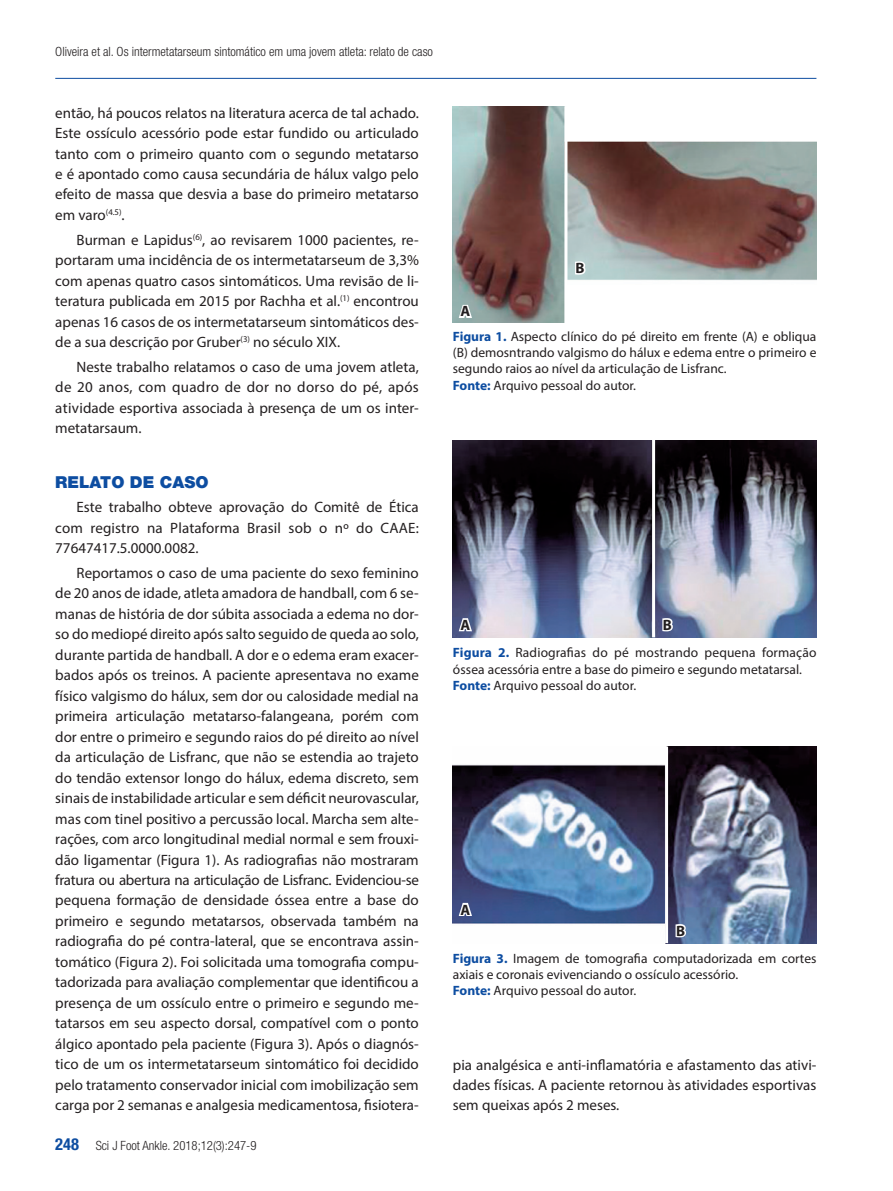
<style>
.page{position:relative;width:893px;height:1191px;background:#fff}
.page>*{position:absolute;margin:0;border:0;box-sizing:border-box;transform-origin:0 0}
.t1{font:900 16.5px "Helvetica Neue";color:#0d4da1}
.t2{font:15px/20.4px "Myriad Pro";color:#231f20;text-align:justify}
.t3{font:700 15px "Myriad Pro";color:#231f20}
.t4{font:13.5px/16.2px "Myriad Pro";color:#231f20}
.t5{font:300 condensed 12.75px "Helvetica Neue";color:#231f20}
.s1{font-weight:700;font-size:16.5px;color:#0d4da1}
.s2{font-weight:700;color:#0d4da1}
</style>
<div class="page">
<hr style="left:55px;top:78px;width:761px;height:1px;background:#0d4da1">
<img style="left:453px;top:106px;width:363px;height:217px">
<hr style="left:564px;top:106px;width:3px;height:218px;background:#fff">
<svg style="left:457px;top:283px;width:17px;height:36px"></svg>
<svg style="left:573px;top:260px;width:15px;height:16px"></svg>
<img style="left:453px;top:746px;width:363px;height:197px">
<hr style="left:665px;top:746px;width:3px;height:197px;background:#fff">
<svg style="left:457px;top:881px;width:17px;height:36px"></svg>
<svg style="left:674px;top:922px;width:14px;height:17px"></svg>
<img style="left:453px;top:440px;width:363px;height:197px">
<hr style="left:652px;top:439px;width:3px;height:198px;background:#fff">
<svg style="left:457px;top:597px;width:17px;height:36px"></svg>
<svg style="left:660px;top:616px;width:15px;height:17px"></svg>
<p class="t5" style="left:55px;top:44px;width:379px">Oliveira et al. Os intermetatarseum sintomático em uma jovem atleta: relato de caso</p>
<p class="t2" style="left:55px;top:102px;width:365px">então, há poucos relatos na literatura acerca de tal achado.<br>Este ossículo acessório pode estar fundido ou articulado tanto com o primeiro quanto com o segundo metatarso e é apontado como causa secundária de hálux valgo pelo efeito de massa que desvia a base do primeiro metatarso em varo<sup>(4.5)</sup>.</p>
<p class="t2" style="left:55px;top:229px;width:365px;text-indent:21px">Burman e Lapidus<sup>(6)</sup>, ao revisarem 1000 pacientes, re&shy;portaram uma incidência de os intermetatarseum de 3,3% com apenas quatro casos sintomáticos. Uma revisão de li&shy;teratura publicada em 2015 por Rachha et al.<sup>(1)</sup> encontrou apenas 16 casos de os intermetatarseum sintomáticos des&shy;de a sua descrição por Gruber<sup>(3)</sup> no século XIX.</p>
<p class="t2" style="left:55px;top:356px;width:365px;text-indent:21px">Neste trabalho relatamos o caso de uma jovem atleta, de 20 anos, com quadro de dor no dorso do pé, após atividade esportiva associada à presença de um os inter&shy;metatarsaum.</p>
<p class="t1" style="left:55px;top:472px;width:155px">RELATO DE CASO</p>
<p class="t2" style="left:55px;top:497px;width:365px;text-indent:21px">Este trabalho obteve aprovação do Comitê de Ética com registro na Plataforma Brasil sob o nº do CAAE:<br>77647417.5.0000.0082.</p>
<p class="t2" style="left:55px;top:562px;width:365px;text-indent:21px">Reportamos o caso de uma paciente do sexo feminino de 20 anos de idade, atleta amadora de handball, com 6 se&shy;manas de história de dor súbita associada a edema no dor&shy;so do mediopé direito após salto seguido de queda ao solo, durante partida de handball. A dor e o edema eram exacer&shy;bados após os treinos. A paciente apresentava no exame físico valgismo do hálux, sem dor ou calosidade medial na primeira articulação metatarso-falangeana, porém com dor entre o primeiro e segundo raios do pé direito ao nível da articulação de Lisfranc, que não se estendia ao trajeto do tendão extensor longo do hálux, edema discreto, sem sinais de instabilidade articular e sem déficit neurovascular, mas com tinel positivo a percussão local. Marcha sem alte&shy;rações, com arco longitudinal medial normal e sem frouxi&shy;dão ligamentar (Figura 1). As radiografias não mostraram fratura ou abertura na articulação de Lisfranc. Evidenciou-se pequena formação de densidade óssea entre a base do primeiro e segundo metatarsos, observada também na radiografia do pé contra-lateral, que se encontrava assin&shy;tomático (Figura 2). Foi solicitada uma tomografia compu&shy;tadorizada para avaliação complementar que identificou a presença de um ossículo entre o primeiro e segundo me&shy;tatarsos em seu aspecto dorsal, compatível com o ponto álgico apontado pela paciente (Figura 3). Após o diagnós&shy;tico de um os intermetatarseum sintomático foi decidido pelo tratamento conservador inicial com imobilização sem carga por 2 semanas e analgesia medicamentosa, fisiotera-</p>
<p class="t5" style="left:55px;top:1137px;width:203px"><span class="s1">248</span> Sci J Foot Ankle. 2018;12(3):247-9</p>
<p class="t3" style="left:460px;top:302px;width:11px">A</p>
<p class="t3" style="left:575px;top:258px;width:11px">B</p>
<p class="t4" style="left:453px;top:328px;width:365px"><span class="s2">Figura 1.</span> Aspecto clínico do pé direito em frente (A) e obliqua (B) demosntrando valgismo do hálux e edema entre o primeiro e segundo raios ao nível da articulação de Lisfranc.<br><span class="s2">Fonte:</span> Arquivo pessoal do autor.</p>
<p class="t3" style="left:460px;top:615px;width:11px">A</p>
<p class="t3" style="left:663px;top:615px;width:11px">B</p>
<p class="t4" style="left:453px;top:644px;width:365px"><span class="s2">Figura 2.</span> Radiografias do pé mostrando pequena formação óssea acessória entre a base do pimeiro e segundo metatarsal.<br><span class="s2">Fonte:</span> Arquivo pessoal do autor.</p>
<p class="t3" style="left:460px;top:899px;width:11px">A</p>
<p class="t3" style="left:676px;top:921px;width:11px">B</p>
<p class="t4" style="left:453px;top:950px;width:365px"><span class="s2">Figura 3.</span> Imagem de tomografia computadorizada em cortes axiais e coronais evivenciando o ossículo acessório.<br><span class="s2">Fonte:</span> Arquivo pessoal do autor.</p>
<p class="t2" style="left:453px;top:1054px;width:365px">pia analgésica e anti-inflamatória e afastamento das ativi&shy;dades físicas. A paciente retornou às atividades esportivas sem queixas após 2 meses.</p>
</div>
